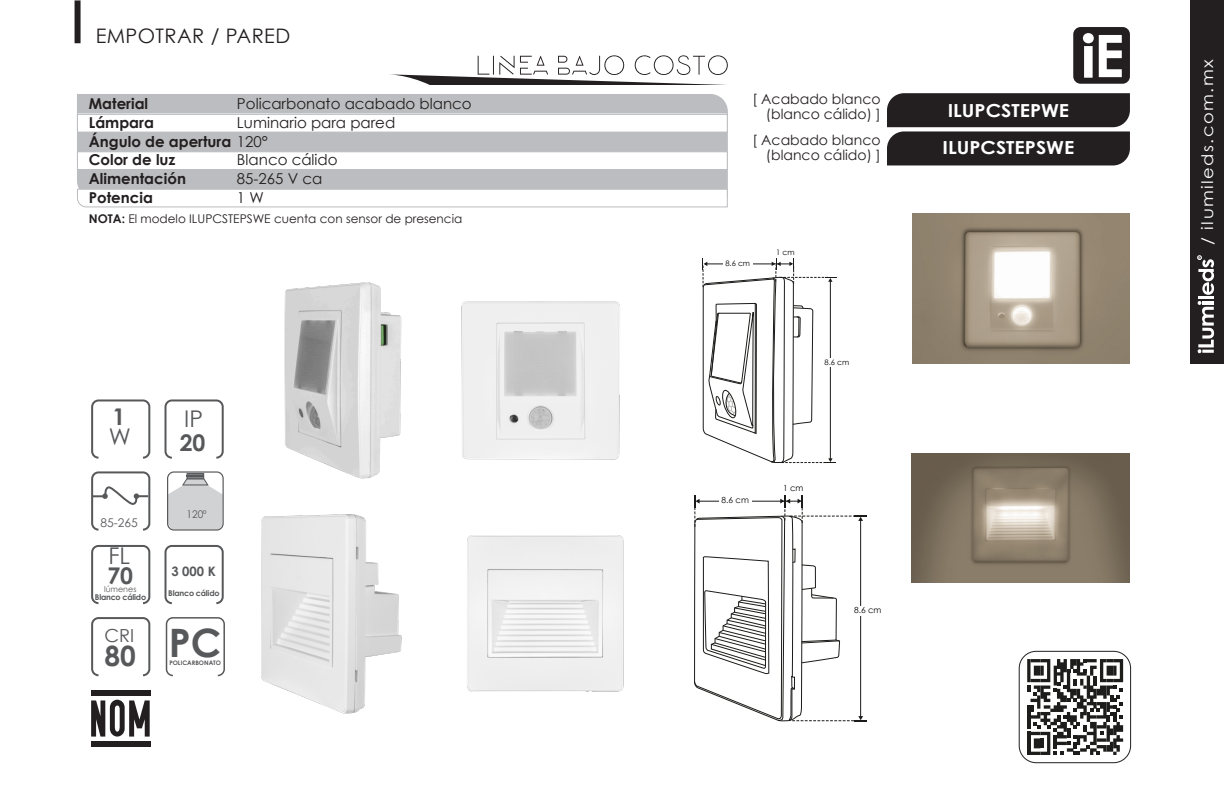
<style>
.page{position:relative;width:1224px;height:792px;background:#fff}
.page>*{position:absolute;margin:0;border:0;box-sizing:border-box;transform-origin:0 0}
.t1{font:700 39.2px "Century Gothic";color:#57585a}
.t2{font:700 28px "Century Gothic";color:#57585a}
.t3{font:700 23px "Century Gothic";color:#57585a}
.t4{font:23px "Century Gothic";color:#57585a}
.t5{font:20px "Century Gothic";letter-spacing:.02em;color:#231f20}
.t6{font:700 18px "Century Gothic";color:#fff;scale:1.1 1}
.t7{font:18px "Century Gothic";color:#57585a}
.t8{font:16px "Century Gothic";letter-spacing:.08em;color:#fff;scale:1.12 1}
.t9{font:15px "Century Gothic";color:#231f20}
.t10{font:700 15px "Century Gothic";color:#231f20}
.t11{font:14px "Century Gothic";color:#231f20}
.t12{font:700 13px "Century Gothic";color:#57585a}
.t13{font:12px "Century Gothic";color:#231f20}
.t14{font:12px "Century Gothic";color:#57585a}
.t15{font:10.6px "Century Gothic";color:#57585a;scale:.96 1}
.t16{font:8.4px "Century Gothic";color:#050504}
.t17{font:700 8px "Century Gothic";letter-spacing:-.025em;color:#57585a}
.t18{font:8px "Century Gothic";color:#57585a}
.t19{font:7.6px "Century Gothic";color:#050504}
.t20{font:700 6.2px "Century Gothic";color:#57585a}
.s1{font-weight:400}
.s2{font-weight:700}
</style>
<div class="page">
<div style="left:1190px;top:0;width:34px;height:364px;background:#231f20"></div>
<hr style="left:1198px;top:296px;width:16px;height:3px;background:#fff">
<svg style="left:1198px;top:301px;width:16px;height:52px"></svg>
<svg style="left:1197px;top:255px;width:17px;height:40px"></svg>
<img style="left:503px;top:301px;width:117px;height:159px">
<img style="left:218px;top:282px;width:285px;height:197px">
<img style="left:487px;top:535px;width:137px;height:157px">
<svg style="left:694px;top:495px;width:173px;height:227px"></svg>
<div style="left:852px;top:606px;width:32px;height:10px;background:#fff"></div>
<img style="left:166px;top:514px;width:321px;height:200px">
<svg style="left:702px;top:258px;width:134px;height:206px"></svg>
<div style="left:822px;top:358px;width:30px;height:9px;background:#fff"></div>
<div style="left:166px;top:617px;width:59px;height:59px;border:1px solid #57585a;border-radius:6px"></div>
<div style="left:75px;top:0;width:6px;height:43px;background:#231f20"></div>
<svg style="left:887px;top:93px;width:243px;height:72px;background:#332f30"></svg>
<svg style="left:390px;top:55px;width:338px;height:30px"></svg>
<div style="left:77px;top:94px;width:651px;height:94px;background:#bcbdc0"></div>
<svg style="left:77px;top:112px;width:651px;height:2px"></svg>
<div style="left:77px;top:151px;width:651px;height:19px;background:#fff;border:1px solid #bcbdc0"></div>
<svg style="left:77px;top:188px;width:651px;height:20px"></svg>
<div style="left:77px;top:114px;width:651px;height:19px;background:#fff;border:1px solid #bcbdc0"></div>
<div style="left:1019px;top:651px;width:112px;height:112px;border:1px solid #231f20;border-radius:17px"></div>
<svg style="left:1027px;top:659px;width:96px;height:96px"></svg>
<div style="left:91px;top:399px;width:59px;height:60px;border:2px solid #57585a;border-radius:6px"></div>
<div style="left:165px;top:399px;width:59px;height:60px;border:2px solid #57585a;border-radius:6px"></div>
<div style="left:91px;top:691px;width:59px;height:5px;background:#231f20"></div>
<div style="left:91px;top:741px;width:59px;height:6px;background:#231f20"></div>
<svg style="left:91px;top:700px;width:59px;height:37px"></svg>
<div style="left:91px;top:617px;width:59px;height:59px;border:2px solid #57585a;border-radius:6px"></div>
<div style="left:91px;top:545px;width:59px;height:59px;border:2px solid #57585a;border-radius:6px"></div>
<svg style="left:169px;top:473px;width:53px;height:56px"></svg>
<div style="left:167px;top:471px;width:57px;height:60px;border:1px solid #57585a;border-radius:6px"></div>
<div style="left:91px;top:471px;width:59px;height:60px;border:2px solid #57585a;border-radius:6px"></div>
<svg style="left:91px;top:485px;width:59px;height:21px"></svg>
<div style="left:165px;top:545px;width:59px;height:59px;border:2px solid #57585a;border-radius:6px"></div>
<img style="left:913px;top:214px;width:217px;height:150px">
<img style="left:911px;top:454px;width:219px;height:129px">
<div style="left:1073px;top:27px;width:57px;height:57px;background:#231f20;border-radius:7px"></div>
<svg style="left:1083px;top:33px;width:39px;height:45px"></svg>
<p class="t5" style="left:96px;top:24px;width:196px">EMPOTRAR / PARED</p>
<p class="t10" style="left:89px;top:94px;width:61px">Material</p>
<p class="t10" style="left:89px;top:113px;width:67px">Lámpara</p>
<p class="t10" style="left:89px;top:132px;width:181px">Ángulo de apertura <span class="s1">120°</span></p>
<p class="t10" style="left:89px;top:150px;width:88px">Color de luz</p>
<p class="t10" style="left:89px;top:169px;width:99px">Alimentación</p>
<p class="t10" style="left:89px;top:188px;width:66px">Potencia</p>
<p class="t9" style="left:237px;top:94px;width:236px">Policarbonato acabado blanco</p>
<p class="t9" style="left:237px;top:113px;width:160px">Luminario para pared</p>
<p class="t9" style="left:237px;top:151px;width:102px">Blanco cálido</p>
<p class="t9" style="left:237px;top:170px;width:87px">85-265 V ca</p>
<p class="t9" style="left:237px;top:188px;width:28px">1 W</p>
<p class="t13" style="left:89px;top:212px;width:375px"><span class="s2">NOTA:</span> El modelo ILUPCSTEPSWE cuenta con sensor de presencia</p>
<p class="t3" style="left:112px;top:402px;width:14px">1</p>
<p class="t4" style="left:109px;top:423px;width:24px">W</p>
<p class="t4" style="left:184px;top:404px;width:20px">IP</p>
<p class="t3" style="left:180px;top:428px;width:27px">20</p>
<p class="t14" style="left:101px;top:515px;width:39px">85-265</p>
<p class="t4" style="left:108px;top:542px;width:23px">FL</p>
<p class="t3" style="left:107px;top:562px;width:27px">70</p>
<p class="t18" style="left:104px;top:585px;width:34px">lúmenes</p>
<p class="t17" style="left:95px;top:592px;width:53px">Blanco cálido</p>
<p class="t7" style="left:104px;top:625px;width:31px">CRI</p>
<p class="t2" style="left:105px;top:638px;width:33px">80</p>
<p class="t15" style="left:187px;top:508px;width:22px">120º</p>
<p class="t12" style="left:171px;top:563px;width:46px">3 000 K</p>
<p class="t17" style="left:168px;top:588px;width:53px">Blanco cálido</p>
<h1 class="t1" style="left:169px;top:618px;width:54px">PC</h1>
<p class="t20" style="left:169px;top:658px;width:53px">POLICARBONATO</p>
<p class="t11" style="left:752px;top:91px;width:130px">[ Acabado blanco</p>
<p class="t11" style="left:766px;top:106px;width:116px">(blanco cálido) ]</p>
<p class="t11" style="left:752px;top:131px;width:130px">[ Acabado blanco</p>
<p class="t11" style="left:766px;top:146px;width:116px">(blanco cálido) ]</p>
<p class="t19" style="left:725px;top:258px;width:26px">8.6 cm</p>
<p class="t19" style="left:776px;top:246px;width:20px">1 cm</p>
<p class="t19" style="left:824px;top:357px;width:26px">8.6 cm</p>
<p class="t16" style="left:722px;top:495px;width:29px">8.6 cm</p>
<p class="t16" style="left:783px;top:482px;width:22px">1 cm</p>
<p class="t16" style="left:854px;top:604px;width:29px">8.6 cm</p>
<p class="t6" style="left:948px;top:99px;width:112px">ILUPCSTEPWE</p>
<p class="t6" style="left:943px;top:136px;width:121px">ILUPCSTEPSWE</p>
<p class="t8" style="left:1198px;top:245px;width:167px;rotate:-90deg">/ ilumileds.com.mx</p>
</div>
